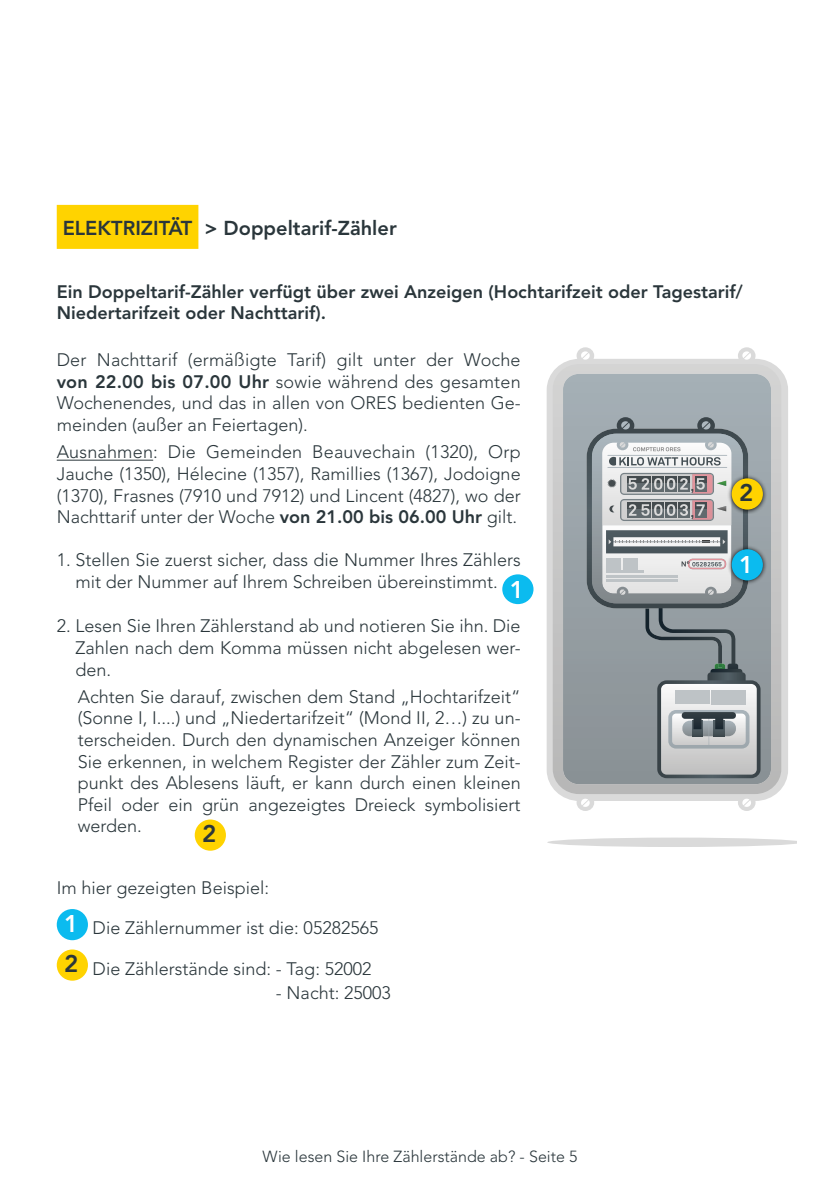
<style>
.page{position:relative;width:840px;height:1191px;background:#fff}
.page>*{position:absolute;margin:0;border:0;box-sizing:border-box;transform-origin:0 0}
.t1{font:800 24px "Avenir LT Std";color:#2a363b}
.t2{font:800 24px "Avenir LT Std";color:#fff}
.t3{font:800 20px "Avenir LT Std";color:#2a363b}
.t4{font:300 18px/21.6px "Avenir LT Std";color:#2a363b;text-align:justify}
.t5{font:800 18px/21.6px "Avenir LT Std";color:#2a363b}
.t6{font:300 16px "Avenir LT Std";color:#2a363b}
.s1{font-weight:800}
.s2{font-weight:800;font-size:24px;color:#fff}
.s3{font-weight:800;font-size:24px}
</style>
<div class="page">
<div style="left:57px;top:205px;width:141px;height:44px;background:#ffd300"></div>
<hr style="left:57px;top:460px;width:96px;height:1px;background:#2a363b">
<div style="left:57px;top:909px;width:31px;height:31px;background:#0bbbef;border-radius:50%"></div>
<div style="left:57px;top:949px;width:31px;height:31px;background:#ffd300;border-radius:50%"></div>
<div style="left:546px;top:359px;width:241px;height:442px;background:#dadada;border-radius:32px"></div>
<svg style="left:576px;top:347px;width:18px;height:13px"></svg>
<svg style="left:738px;top:347px;width:17px;height:13px"></svg>
<svg style="left:738px;top:799px;width:17px;height:12px"></svg>
<svg style="left:576px;top:798px;width:18px;height:13px"></svg>
<svg style="left:552px;top:364px;width:228px;height:430px"></svg>
<svg style="left:586px;top:417px;width:174px;height:361px"></svg>
<svg style="left:547px;top:837px;width:248px;height:10px"></svg>
<div style="left:727px;top:474px;width:40px;height:40px;background:#000;opacity:.9"></div>
<div style="left:731px;top:478px;width:31px;height:31px;background:#ffd300;border-radius:50%"></div>
<div style="left:727px;top:544px;width:40px;height:41px;background:#000;opacity:.9"></div>
<div style="left:731px;top:549px;width:31px;height:31px;background:#0bbbef;border-radius:50%"></div>
<div style="left:502px;top:574px;width:31px;height:30px;background:#0bbbef;border-radius:50%"></div>
<div style="left:195px;top:819px;width:31px;height:31px;background:#ffd300;border-radius:50%"></div>
<p class="t3" style="left:63px;top:216px;width:335px">ELEKTRIZITÄT &gt; Doppeltarif-Zähler</p>
<p class="t5" style="left:57px;top:280px;width:687px">Ein Doppeltarif-Zähler verfügt über zwei Anzeigen (Hochtarifzeit oder Tagestarif/<br>Niedertarifzeit oder Nachttarif).</p>
<p class="t4" style="left:57px;top:349px;width:465px">Der Nachttarif (ermäßigte Tarif) gilt unter der Woche <span class="s1">von 22.00 bis 07.00 Uhr</span> sowie während des gesamten Wochenendes, und das in allen von ORES bedienten Ge&shy;meinden (außer an Feiertagen).</p>
<p class="t4" style="left:57px;top:441px;width:465px">Ausnahmen: Die Gemeinden Beauvechain (1320), Orp Jauche (1350), Hélecine (1357), Ramillies (1367), Jodoigne (1370), Frasnes (7910 und 7912) und Lincent (4827), wo der Nachttarif unter der Woche <span class="s1">von 21.00 bis 06.00 Uhr</span> gilt.</p>
<p class="t4" style="left:57px;top:549px;width:465px;text-align:center">1. Stellen Sie zuerst sicher, dass die Nummer Ihres Zählers mit der Nummer auf Ihrem Schreiben übereinstimmt.</p>
<p class="t4" style="left:75px;top:615px;width:446px;text-indent:-19px">2. Lesen Sie Ihren Zählerstand ab und notieren Sie ihn. Die Zahlen nach dem Komma müssen nicht abgelesen wer&shy;den.</p>
<p class="t4" style="left:78px;top:686px;width:444px">Achten Sie darauf, zwischen dem Stand „Hochtarifzeit“ (Sonne I, I....) und „Niedertarifzeit“ (Mond II, 2…) zu un&shy;terscheiden. Durch den dynamischen Anzeiger können Sie erkennen, in welchem Register der Zähler zum Zeit&shy;punkt des Ablesens läuft, er kann durch einen kleinen Pfeil oder ein grün angezeigtes Dreieck symbolisiert werden.</p>
<h1 class="t1" style="left:738px;top:479px;width:16px">2</h1>
<h1 class="t2" style="left:738px;top:550px;width:16px">1</h1>
<h1 class="t2" style="left:509px;top:575px;width:16px">1</h1>
<h1 class="t1" style="left:202px;top:820px;width:16px">2</h1>
<p class="t4" style="left:57px;top:876px;width:214px">Im hier gezeigten Beispiel:</p>
<p class="t4" style="left:64px;top:917px;width:316px"><span class="s2">1</span> Die Zählernummer ist die: 05282565</p>
<p class="t4" style="left:64px;top:957px;width:308px"><span class="s3">2</span> Die Zählerstände sind: - Tag: 52002</p>
<p class="t4" style="left:276px;top:981px;width:116px">- Nacht: 25003</p>
<p class="t6" style="left:262px;top:1147px;width:316px">Wie lesen Sie Ihre Zählerstände ab? - Seite 5</p>
</div>
